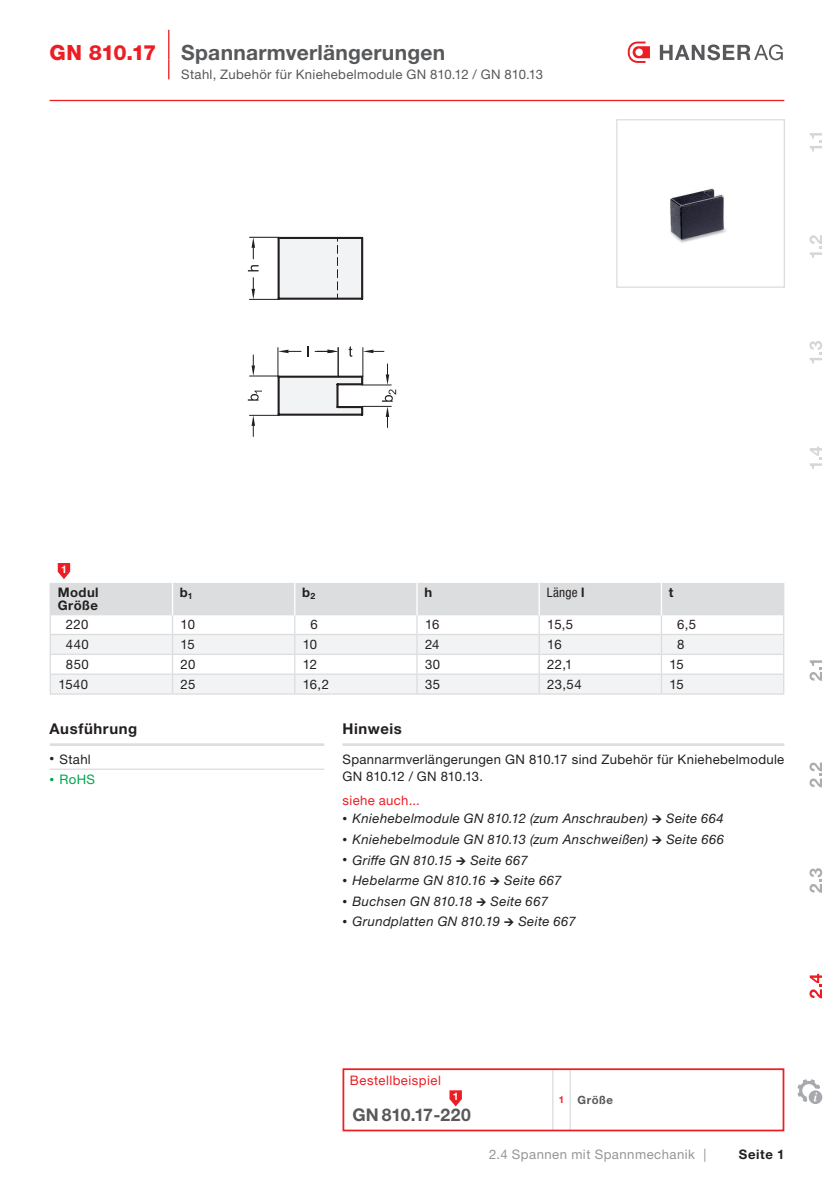
<style>
.page{position:relative;width:834px;height:1181px;background:#fff}
.page>*{position:absolute;margin:0;border:0;box-sizing:border-box;transform-origin:0 0}
.t1{font:700 21px "Helvetica Neue LTW1 G";letter-spacing:.01em;color:#57585a}
.t2{font:700 17.5px "Helvetica Neue LTW1 G";color:#57585a}
.t3{font:700 14.88px "Helvetica Neue LTW1 G";letter-spacing:.04em;color:#231f20}
.t4{font:italic 13.12px "Helvetica Neue LTW1 G";letter-spacing:.03em;color:#231f20}
.t5{font:13.12px/17.5px "Helvetica Neue LTW1 G";letter-spacing:.025em;color:#231f20}
.t6{font:13.12px "Helvetica Neue LTW1 G";letter-spacing:.025em;color:#57585a}
.t7{font:13.12px "Helvetica Neue LTW1 G";letter-spacing:.035em;color:#939598}
.t8{font:13.12px "Helvetica Neue LTW1 G";letter-spacing:.035em;color:#ee1d23}
.t9{font:700 13.12px/13.1px "Helvetica Neue LTW1 G";letter-spacing:.035em;color:#231f20}
.t10{font:condensed 13.12px "Helvetica Neue LT Pro";letter-spacing:.02em;color:#231f20}
.t11{font:13.12px "Helvetica Neue LTW1 G";color:#00a54f}
.t12{font:700 11.38px "Helvetica Neue LTW1 G";letter-spacing:.045em;color:#57585a}
.t13{font:700 10.5px "Helvetica Neue LTW1 G";color:#fff}
.s1{font-family:"Helvetica Neue LT Pro";font-weight:800;color:#ee1d23}
.s2{font-family:"Helvetica Neue LTW1 G";font-weight:700;font-stretch:normal}
.s3{font-size:9.62px}
.s4{font-size:9.62px;color:#ee1d23}
</style>
<div class="page">
<hr style="left:50px;top:100px;width:734px;height:1px;background:#ee1d23">
<svg style="left:809px;top:133px;width:13px;height:336px"></svg>
<svg style="left:627px;top:42px;width:22px;height:21px"></svg>
<svg style="left:659px;top:44px;width:123px;height:16px"></svg>
<hr style="left:168px;top:30px;width:1px;height:30px;background:#ee1d23">
<svg style="left:168px;top:60px;width:1px;height:19px"></svg>
<div style="left:278px;top:238px;width:84px;height:61px;background:#f2f3f4"></div>
<hr style="left:278px;top:237px;width:84px;height:2px;background:#231f20">
<hr style="left:361px;top:238px;width:2px;height:61px;background:#231f20">
<hr style="left:278px;top:298px;width:84px;height:2px;background:#231f20">
<hr style="left:277px;top:238px;width:2px;height:61px;background:#231f20">
<svg style="left:337px;top:239px;width:1px;height:59px"></svg>
<svg style="left:249px;top:237px;width:29px;height:22px"></svg>
<svg style="left:249px;top:278px;width:29px;height:22px"></svg>
<svg style="left:248px;top:265px;width:10px;height:6px"></svg>
<svg style="left:248px;top:346px;width:148px;height:90px"></svg>
<img style="left:670px;top:188px;width:56px;height:55px">
<div style="left:616px;top:119px;width:168px;height:169px;border:1px solid #dcdddf"></div>
<svg style="left:50px;top:563px;width:773px;height:569px"></svg>
<h1 class="t1" style="left:50px;top:39px;width:397px"><span class="s1">GN 810.17</span> Spannarmverlängerungen</h1>
<p class="t6" style="left:181px;top:67px;width:363px">Stahl, Zubehör für Kniehebelmodule GN 810.12 / GN 810.13</p>
<p class="t13" style="left:61px;top:563px;width:7px">1</p>
<p class="t9" style="left:58px;top:586px;width:42px">Modul<br>Größe</p>
<p class="t9" style="left:180px;top:586px;width:14px">b<sub>1</sub></p>
<p class="t9" style="left:302px;top:586px;width:15px">b<sub>2</sub></p>
<p class="t9" style="left:424px;top:586px;width:9px">h</p>
<p class="t10" style="left:546px;top:585px;width:39px">Länge <span class="s2">l</span></p>
<p class="t9" style="left:668px;top:586px;width:6px">t</p>
<p class="t5" style="left:66px;top:616px;width:24px">220</p>
<p class="t5" style="left:180px;top:616px;width:16px">10</p>
<p class="t5" style="left:310px;top:616px;width:9px">6</p>
<p class="t5" style="left:425px;top:616px;width:16px">16</p>
<p class="t5" style="left:547px;top:616px;width:27px">15,5</p>
<p class="t5" style="left:677px;top:616px;width:21px">6,5</p>
<p class="t5" style="left:66px;top:635px;width:24px">440</p>
<p class="t5" style="left:180px;top:635px;width:16px">15</p>
<p class="t5" style="left:303px;top:635px;width:16px">10</p>
<p class="t5" style="left:425px;top:635px;width:16px">24</p>
<p class="t5" style="left:547px;top:635px;width:16px">16</p>
<p class="t5" style="left:677px;top:635px;width:9px">8</p>
<p class="t5" style="left:66px;top:655px;width:24px">850</p>
<p class="t5" style="left:180px;top:655px;width:16px">20</p>
<p class="t5" style="left:303px;top:655px;width:16px">12</p>
<p class="t5" style="left:425px;top:655px;width:17px">30</p>
<p class="t5" style="left:547px;top:655px;width:27px">22,1</p>
<p class="t5" style="left:669px;top:655px;width:16px">15</p>
<p class="t5" style="left:58px;top:675px;width:31px">1540</p>
<p class="t5" style="left:180px;top:675px;width:16px">25</p>
<p class="t5" style="left:303px;top:675px;width:28px">16,2</p>
<p class="t5" style="left:425px;top:675px;width:17px">35</p>
<p class="t5" style="left:547px;top:675px;width:36px">23,54</p>
<p class="t5" style="left:669px;top:675px;width:16px">15</p>
<p class="t3" style="left:50px;top:720px;width:89px">Ausführung</p>
<p class="t5" style="left:50px;top:750px;width:43px"><span class="s3">•</span> Stahl</p>
<p class="t11" style="left:50px;top:771px;width:47px"><span class="s3">•</span> RoHS</p>
<p class="t3" style="left:342px;top:720px;width:61px">Hinweis</p>
<p class="t5" style="left:342px;top:750px;width:443px">Spannarmverlängerungen GN 810.17 sind Zubehör für Kniehebelmodule<br>GN 810.12 / GN 810.13.</p>
<p class="t8" style="left:342px;top:792px;width:79px">siehe auch...</p>
<p class="t4" style="left:342px;top:810px;width:383px"><span class="s3">•</span> Kniehebelmodule GN 810.12 (zum Anschrauben) → Seite 664</p>
<p class="t4" style="left:342px;top:831px;width:383px"><span class="s3">•</span> Kniehebelmodule GN 810.13 (zum Anschweißen) → Seite 666</p>
<p class="t4" style="left:342px;top:852px;width:187px"><span class="s3">•</span> Griffe GN 810.15 → Seite 667</p>
<p class="t4" style="left:342px;top:872px;width:220px"><span class="s3">•</span> Hebelarme GN 810.16 → Seite 667</p>
<p class="t4" style="left:342px;top:893px;width:207px"><span class="s3">•</span> Buchsen GN 810.18 → Seite 667</p>
<p class="t4" style="left:342px;top:913px;width:234px"><span class="s3">•</span> Grundplatten GN 810.19 → Seite 667</p>
<p class="t8" style="left:350px;top:1072px;width:92px">Bestellbeispiel</p>
<p class="t13" style="left:452px;top:1090px;width:7px">1</p>
<h2 class="t2" style="left:352px;top:1104px;width:120px">GN 810.17-220</h2>
<p class="t12" style="left:558px;top:1093px;width:56px"><span class="s4">1</span> Größe</p>
<p class="t7" style="left:489px;top:1146px;width:219px">2.4 Spannen mit Spannmechanik |</p>
<p class="t9" style="left:738px;top:1148px;width:47px">Seite 1</p>
</div>
